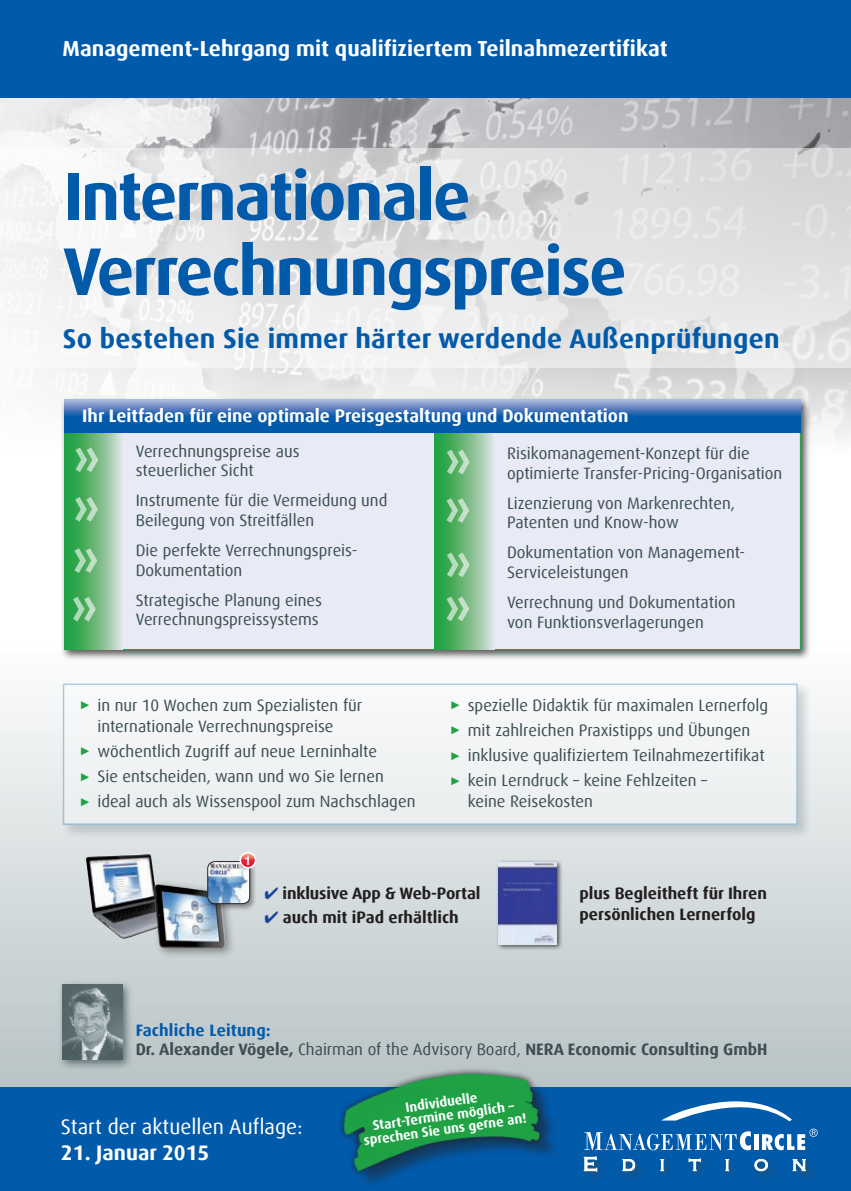
<style>
.page{position:relative;width:851px;height:1191px;background:#fff}
.page>*{position:absolute;margin:0;border:0;box-sizing:border-box;transform-origin:0 0}
.t1{font:700 67.5px/75px "Dax Offc";letter-spacing:-.03em;color:#015aaa}
.t2{font:700 27px "Dax Offc";letter-spacing:.01em;color:#015aaa}
.AbsatzTitelseiteBalk{font:700 21.75px "Dax Offc";color:#fff}
.t3{font:21px "Dax Offc";color:#fff}
.t4{font:700 21px "Dax Offc";color:#fff}
.AbsatzTitelseiteBalk-2{font:700 18px "Dax Offc";color:#fff}
.AbsatzTitelseiteBlic{font:16.5px/19.5px "Dax Offc";color:#3d4f51}
.t5{font:700 16.5px/21px "Dax Offc";color:#231f20}
.t6{font:700 16.5px "Dax Offc";color:#3d4f51}
.t7{font:700 16.5px "Dax Offc";letter-spacing:.01em;color:#015aaa}
.AbsatzTitelseiteThem{font:700 13.5px/13.5px "Dax Offc";color:#fff;text-align:center}
.t8{font:700 12px "Free Sans";color:#fff}
.s1{font-family:"Courier New";font-size:13.5px;color:#1fa245}
.s2{color:#18469d}
.s3{font-weight:400}
</style>
<div class="page">
<img style="left:0;top:97px;width:850px;height:344px">
<div style="left:0;top:1080px;width:850px;height:111px;background:#015aaa"></div>
<div style="left:0;top:640px;width:850px;height:446px;background:linear-gradient(to bottom,#feffff,#b8c3c6)"></div>
<div style="left:0;top:0;width:850px;height:97px;background:#015aaa"></div>
<div style="left:753px;top:1134px;width:5px;height:16px;background:#fff"></div>
<svg style="left:762px;top:1128px;width:55px;height:22px"></svg>
<svg style="left:584px;top:1131px;width:167px;height:19px"></svg>
<svg style="left:661px;top:1101px;width:130px;height:20px"></svg>
<div style="left:580px;top:1152px;width:237px;height:31px;background:#3d4f51;opacity:.75"></div>
<svg style="left:583px;top:1156px;width:222px;height:16px"></svg>
<div style="left:57px;top:979px;width:76px;height:91px;background:#3d4f51;opacity:.75"></div>
<img style="left:62px;top:984px;width:60px;height:75px">
<div style="left:60px;top:396px;width:750px;height:264px;background:#231f20;opacity:.75"></div>
<div style="left:64px;top:400px;width:736px;height:250px;background:#e8ebf6;border:1px solid #1fa245"></div>
<svg style="left:64px;top:432px;width:58px;height:217px;background:#72bb84"></svg>
<svg style="left:75px;top:447px;width:23px;height:25px"></svg>
<svg style="left:75px;top:497px;width:23px;height:24px"></svg>
<svg style="left:434px;top:432px;width:60px;height:217px;background:#76bc87"></svg>
<svg style="left:74px;top:548px;width:23px;height:25px"></svg>
<svg style="left:73px;top:597px;width:23px;height:24px"></svg>
<svg style="left:447px;top:449px;width:22px;height:25px"></svg>
<svg style="left:446px;top:498px;width:23px;height:25px"></svg>
<svg style="left:447px;top:552px;width:22px;height:25px"></svg>
<svg style="left:446px;top:596px;width:23px;height:25px"></svg>
<svg style="left:0;top:148px;width:850px;height:219px;fill:#e8e8e9"></svg>
<svg style="left:64px;top:400px;width:736px;height:32px;background:#3070b6"></svg>
<div style="left:61px;top:682px;width:751px;height:157px;background:#3d4f51;opacity:.75"></div>
<div style="left:63px;top:683px;width:734px;height:142px;background:#f0f3f4"></div>
<div style="left:496px;top:859px;width:67px;height:91px;background:#231f20;opacity:.75"></div>
<img style="left:498px;top:862px;width:58px;height:82px">
<img style="left:86px;top:854px;width:108px;height:84px">
<div style="left:150px;top:878px;width:86px;height:81px;background:#231f20;opacity:.45"></div>
<img style="left:150px;top:877px;width:81px;height:75px">
<div style="left:206px;top:860px;width:51px;height:51px;background:#231f20;opacity:.45"></div>
<img style="left:208px;top:861px;width:42px;height:42px">
<div style="left:207px;top:861px;width:43px;height:42px;border:1px solid #231f20;border-radius:7px"></div>
<svg style="left:240px;top:852px;width:15px;height:16px"></svg>
<div style="left:239px;top:851px;width:17px;height:17px;border:2px solid #fff;border-radius:50%"></div>
<div style="left:347px;top:1076px;width:211px;height:113px;background:#231f20;opacity:.47"></div>
<svg style="left:332px;top:1056px;width:218px;height:123px"></svg>
<img style="left:333px;top:1058px;width:218px;height:120px">
<p class="AbsatzTitelseiteBalk" style="left:62px;top:35px;width:606px">Management-Lehrgang mit qualifiziertem Teilnahmezertifikat</p>
<p class="t1" style="left:63px;top:160px;width:565px">Internationale<br>Verrechnungspreise</p>
<p class="t2" style="left:63px;top:322px;width:718px">So bestehen Sie immer härter werdende Außenprüfungen</p>
<p class="AbsatzTitelseiteBalk-2" style="left:82px;top:404px;width:547px">Ihr Leitfaden für eine optimale Preisgestaltung und Dokumentation</p>
<p class="AbsatzTitelseiteBlic" style="left:136px;top:441px;width:165px">Verrechnungspreise aus steuerlicher Sicht</p>
<p class="AbsatzTitelseiteBlic" style="left:136px;top:491px;width:253px">Instrumente für die Vermeidung und<br>Beilegung von Streitfällen</p>
<p class="AbsatzTitelseiteBlic" style="left:136px;top:541px;width:223px">Die perfekte Verrechnungspreis-<br>Dokumentation</p>
<p class="AbsatzTitelseiteBlic" style="left:136px;top:590px;width:188px">Strategische Planung eines<br>Verrechnungspreissystems</p>
<p class="AbsatzTitelseiteBlic" style="left:97px;top:694px;width:266px;line-height:21px;text-indent:-16px"><span class="s1">►</span> in nur 10 Wochen zum Spezialisten für internationale Verrechnungspreise</p>
<p class="AbsatzTitelseiteBlic" style="left:81px;top:741px;width:297px"><span class="s1">►</span> wöchentlich Zugriff auf neue Lerninhalte</p>
<p class="AbsatzTitelseiteBlic" style="left:81px;top:767px;width:304px"><span class="s1">►</span> Sie entscheiden, wann und wo Sie lernen</p>
<p class="AbsatzTitelseiteBlic" style="left:81px;top:792px;width:336px"><span class="s1">►</span> ideal auch als Wissenspool zum Nachschlagen</p>
<p class="t8" style="left:244px;top:853px;width:8px">1</p>
<p class="AbsatzTitelseiteBlic" style="left:507px;top:444px;width:277px">Risikomanagement-Konzept für die optimierte Transfer-Pricing-Organisation</p>
<p class="AbsatzTitelseiteBlic" style="left:507px;top:493px;width:230px">Lizenzierung von Markenrechten,<br>Patenten und Know-how</p>
<p class="AbsatzTitelseiteBlic" style="left:507px;top:543px;width:239px">Dokumentation von Management-<br>Serviceleistungen</p>
<p class="AbsatzTitelseiteBlic" style="left:507px;top:592px;width:230px">Verrechnung und Dokumentation von Funktionsverlagerungen</p>
<p class="AbsatzTitelseiteBlic" style="left:451px;top:695px;width:318px"><span class="s1">►</span> spezielle Didaktik für maximalen Lernerfolg</p>
<p class="AbsatzTitelseiteBlic" style="left:451px;top:720px;width:300px"><span class="s1">►</span> mit zahlreichen Praxistipps und Übungen</p>
<p class="AbsatzTitelseiteBlic" style="left:451px;top:746px;width:314px"><span class="s1">►</span> inklusive qualifiziertem Teilnahmezertifikat</p>
<p class="AbsatzTitelseiteBlic" style="left:467px;top:770px;width:241px;line-height:21px;text-indent:-16px"><span class="s1">►</span> kein Lerndruck – keine Fehlzeiten – keine Reisekosten</p>
<p class="t5" style="left:264px;top:883px;width:217px"><span class="s2">✔</span> inklusive App &amp; Web-Portal</p>
<p class="t5" style="left:264px;top:907px;width:196px"><span class="s2">✔</span> auch mit iPad erhältlich</p>
<p class="t5" style="left:579px;top:883px;width:189px">plus Begleitheft für Ihren persönlichen Lernerfolg</p>
<p class="t7" style="left:136px;top:1019px;width:136px">Fachliche Leitung:</p>
<p class="t6" style="left:136px;top:1038px;width:633px">Dr. Alexander Vögele, <span class="s3">Chairman of the Advisory Board,</span> NERA Economic Consulting GmbH</p>
<p class="t3" style="left:61px;top:1113px;width:243px">Start der aktuellen Auflage:</p>
<p class="t4" style="left:61px;top:1139px;width:150px">21. Januar 2015</p>
<p class="AbsatzTitelseiteThem" style="left:359px;top:1107px;width:165px;rotate:-8deg">Individuelle<br>Start-Termine möglich – sprechen Sie uns gerne an!</p>
</div>
